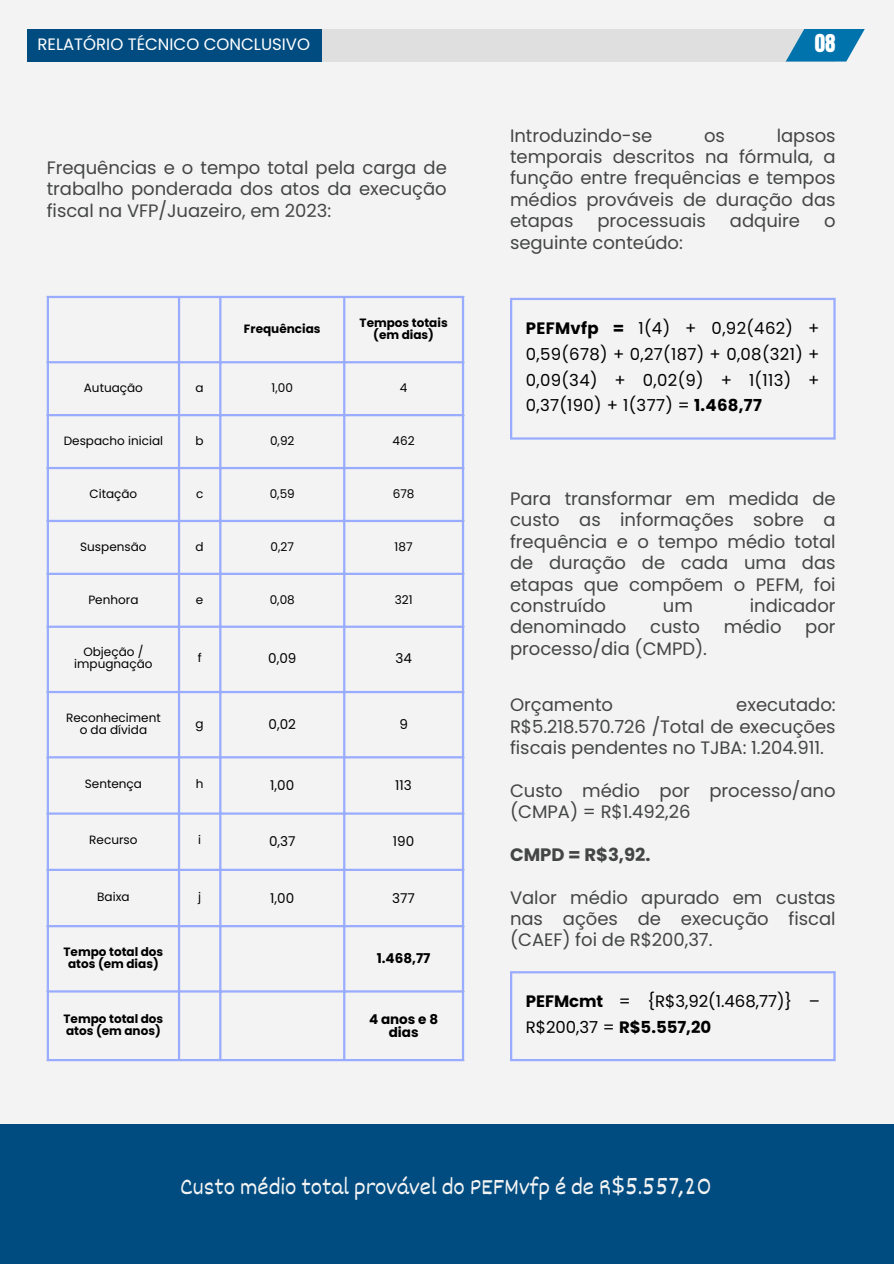
<style>
.page{position:relative;width:894px;height:1264px;background:#fff}
.page>*{position:absolute;margin:0;border:0;box-sizing:border-box;transform-origin:0 0}
.t1{font:24px "Dekko";color:#f3f3f3}
.t2{font:21px "Anton";color:#fff}
.t3{font:18px/21.3px "Poppins";color:#444545;text-align:justify}
.t4{font:700 18px "Poppins";color:#444545}
.t5{font:16.5px/25.8px "Poppins";letter-spacing:.02em;color:#000;text-align:justify}
.t6{font:16.5px "Poppins";color:#fff}
.t7{font:13.5px "Poppins";color:#000}
.t8{font:700 13.5px/13px "Poppins";color:#000;text-align:center}
.t9{font:12px/12px "Poppins";color:#000;text-align:center}
.t10{font:700 12px/12px "Poppins";color:#000;text-align:center}
.s1{font-weight:700}
.s2{font-family:"Noto Sans"}
</style>
<div class="page">
<div style="left:0;top:0;width:893px;height:1263px;background:#f3f3f3"></div>
<div style="left:0;top:1124px;width:893px;height:139px;background:#004c81"></div>
<div style="left:293px;top:29px;width:541px;height:33px;background:#dfdfdf"></div>
<svg style="left:785px;top:29px;width:79px;height:33px"></svg>
<div style="left:27px;top:29px;width:294px;height:33px;background:#004c81"></div>
<hr style="left:47px;top:298px;width:2px;height:760px;background:#99acff">
<hr style="left:178px;top:298px;width:2px;height:760px;background:#99acff">
<hr style="left:219px;top:298px;width:2px;height:760px;background:#99acff">
<hr style="left:343px;top:298px;width:2px;height:760px;background:#99acff">
<hr style="left:462px;top:298px;width:2px;height:760px;background:#99acff">
<hr style="left:47px;top:296px;width:417px;height:2px;background:#99acff">
<hr style="left:47px;top:361px;width:417px;height:2px;background:#99acff">
<hr style="left:47px;top:414px;width:417px;height:2px;background:#99acff">
<hr style="left:47px;top:467px;width:417px;height:2px;background:#99acff">
<hr style="left:47px;top:520px;width:417px;height:2px;background:#99acff">
<hr style="left:47px;top:572px;width:417px;height:3px;background:#99acff">
<hr style="left:47px;top:625px;width:417px;height:3px;background:#99acff">
<hr style="left:47px;top:691px;width:417px;height:2px;background:#99acff">
<hr style="left:47px;top:756px;width:417px;height:2px;background:#99acff">
<hr style="left:47px;top:812px;width:417px;height:2px;background:#99acff">
<hr style="left:47px;top:868px;width:417px;height:3px;background:#99acff">
<hr style="left:47px;top:925px;width:417px;height:2px;background:#99acff">
<hr style="left:47px;top:990px;width:417px;height:2px;background:#99acff">
<hr style="left:47px;top:1058px;width:417px;height:3px;background:#99acff">
<hr style="left:510px;top:300px;width:2px;height:137px;background:#99acff">
<hr style="left:833px;top:300px;width:2px;height:137px;background:#99acff">
<hr style="left:510px;top:298px;width:325px;height:2px;background:#99acff">
<hr style="left:510px;top:437px;width:325px;height:2px;background:#99acff">
<hr style="left:510px;top:973px;width:2px;height:85px;background:#99acff">
<hr style="left:833px;top:973px;width:2px;height:85px;background:#99acff">
<hr style="left:510px;top:971px;width:325px;height:2px;background:#99acff">
<hr style="left:510px;top:1058px;width:325px;height:3px;background:#99acff">
<p class="t6" style="left:38px;top:33px;width:274px">RELATÓRIO TÉCNICO CONCLUSIVO</p>
<p class="t2" style="left:814px;top:28px;width:22px">08</p>
<p class="t3" style="left:47px;top:157px;width:401px">Frequências e o tempo total pela carga de trabalho ponderada dos atos da execução fiscal na VFP/Juazeiro, em 2023:</p>
<h3 class="t10" style="left:244px;top:322px;width:78px">Frequências</h3>
<p class="t10" style="left:359px;top:316px;width:90px">Tempos totais (em dias)</p>
<p class="t9" style="left:84px;top:382px;width:61px">Autuação</p>
<p class="t9" style="left:195px;top:382px;width:10px">a</p>
<p class="t9" style="left:271px;top:382px;width:23px">1,00</p>
<p class="t9" style="left:400px;top:382px;width:9px">4</p>
<p class="t9" style="left:64px;top:434px;width:101px">Despacho inicial</p>
<p class="t9" style="left:195px;top:434px;width:10px">b</p>
<p class="t9" style="left:270px;top:434px;width:26px">0,92</p>
<p class="t9" style="left:392px;top:434px;width:24px">462</p>
<p class="t9" style="left:89px;top:487px;width:49px">Citação</p>
<p class="t9" style="left:196px;top:487px;width:9px">c</p>
<p class="t9" style="left:270px;top:487px;width:27px">0,59</p>
<p class="t9" style="left:392px;top:487px;width:23px">678</p>
<p class="t9" style="left:80px;top:540px;width:68px">Suspensão</p>
<p class="t9" style="left:195px;top:540px;width:10px">d</p>
<p class="t9" style="left:270px;top:540px;width:25px">0,27</p>
<p class="t9" style="left:394px;top:540px;width:19px">187</p>
<p class="t9" style="left:88px;top:593px;width:52px">Penhora</p>
<p class="t9" style="left:196px;top:593px;width:9px">e</p>
<p class="t9" style="left:270px;top:593px;width:27px">0,08</p>
<p class="t9" style="left:394px;top:593px;width:19px">321</p>
<p class="t9" style="left:74px;top:646px;width:80px">Objeção / impugnação</p>
<p class="t9" style="left:198px;top:652px;width:5px">f</p>
<p class="t7" style="left:268px;top:649px;width:30px">0,09</p>
<p class="t7" style="left:395px;top:649px;width:18px">34</p>
<p class="t9" style="left:66px;top:711px;width:96px">Reconheciment o da dívida</p>
<p class="t9" style="left:195px;top:717px;width:10px">g</p>
<p class="t7" style="left:268px;top:714px;width:29px">0,02</p>
<p class="t7" style="left:399px;top:714px;width:10px">9</p>
<p class="t9" style="left:85px;top:777px;width:59px">Sentença</p>
<p class="t9" style="left:196px;top:777px;width:9px">h</p>
<p class="t7" style="left:270px;top:775px;width:25px">1,00</p>
<p class="t7" style="left:395px;top:775px;width:18px">113</p>
<p class="t9" style="left:89px;top:834px;width:50px">Recurso</p>
<p class="t9" style="left:198px;top:834px;width:4px">i</p>
<p class="t7" style="left:269px;top:832px;width:28px">0,37</p>
<p class="t7" style="left:393px;top:832px;width:23px">190</p>
<p class="t9" style="left:97px;top:890px;width:34px">Baixa</p>
<p class="t9" style="left:198px;top:890px;width:4px">j</p>
<p class="t7" style="left:270px;top:888px;width:25px">1,00</p>
<p class="t7" style="left:392px;top:888px;width:24px">377</p>
<p class="t10" style="left:63px;top:945px;width:101px">Tempo total dos atos (em dias)</p>
<p class="t8" style="left:376px;top:951px;width:55px">1.468,77</p>
<p class="t10" style="left:63px;top:1012px;width:101px;text-align:left">Tempo total dos atos (em anos)</p>
<p class="t8" style="left:369px;top:1012px;width:71px">4anose8 dias</p>
<p class="t3" style="left:510px;top:125px;width:144px">Introduzindo-se</p>
<p class="t3" style="left:704px;top:125px;width:22px">os</p>
<p class="t3" style="left:510px;top:125px;width:327px;text-indent:266px">lapsos temporais descritos na fórmula, a função entre frequências e tempos médios prováveis de duração das etapas</p>
<p class="t3" style="left:597px;top:210px;width:110px">processuais</p>
<p class="t3" style="left:729px;top:210px;width:72px">adquire</p>
<p class="t3" style="left:823px;top:210px;width:13px">o</p>
<p class="t3" style="left:510px;top:232px;width:174px">seguinte conteúdo:</p>
<p class="t5" style="left:525px;top:315px;width:295px"><span class="s1">PEFMvfp =</span> 1(4) + 0,92(462) + 0,59(678) + 0,27(187) + 0,08(321) + 0,09(34) + 0,02(9) + 1(113) + 0,37(190) + 1(377) = <span class="s1">1.468,77</span></p>
<p class="t3" style="left:510px;top:488px;width:327px">Para transformar em medida de custo as informações sobre a frequência e o tempo médio total de duração de cada uma das etapas que compõem o PEFM, foi construído</p>
<p class="t3" style="left:662px;top:595px;width:32px">um</p>
<p class="t3" style="left:749px;top:595px;width:87px">indicador</p>
<p class="t3" style="left:510px;top:616px;width:118px">denominado</p>
<p class="t3" style="left:650px;top:616px;width:51px">custo</p>
<p class="t3" style="left:723px;top:616px;width:59px">médio</p>
<p class="t3" style="left:805px;top:616px;width:32px">por</p>
<p class="t3" style="left:510px;top:637px;width:198px">processo/dia (CMPD).</p>
<p class="t3" style="left:510px;top:694px;width:104px">Orçamento</p>
<p class="t3" style="left:510px;top:694px;width:327px;text-indent:226px">executado:<br>R$5.218.570.726 /Total de execuções fiscais pendentes no TJBA: 1.204.911.</p>
<p class="t3" style="left:510px;top:779px;width:327px">Custo médio por processo/ano (CMPA) = R$1.492,26</p>
<h2 class="t4" style="left:510px;top:842px;width:142px">CMPD = R$3,92.</h2>
<p class="t3" style="left:510px;top:886px;width:327px">Valor médio apurado em custas nas ações de execução fiscal (CAEF) foi de R$200,37.</p>
<p class="t5" style="left:525px;top:988px;width:295px"><span class="s1">PEFMcmt</span> = {R$3,92(1.468,77)} –<br>R$200,37 = <span class="s1">R$5.557,20</span></p>
<h1 class="t1" style="left:180px;top:1171px;width:533px">Custo médio total provável do PEFMvfp é de R<span class="s2">$</span>5.557,20</h1>
</div>
